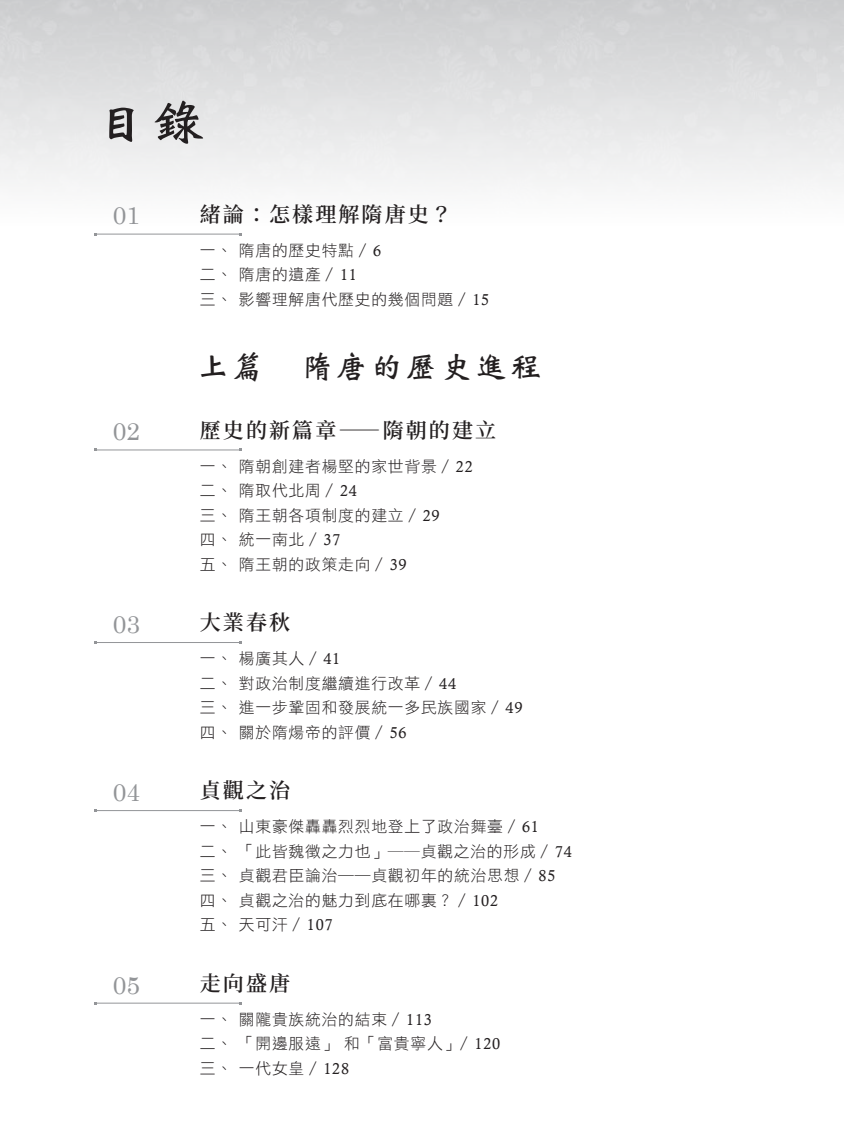
<style>
.page{position:relative;width:844px;height:1141px;background:#fff}
.page>*{position:absolute;margin:0;border:0;box-sizing:border-box;transform-origin:0 0}
.t1{font:52.5px "DF Wei Bei HK W7";color:#231f20}
.t2{font:31.5px "DF Wei Bei HK W7";letter-spacing:.1em;color:#231f20}
.t3{font:24.5px "Century Schoolbook";color:#939598}
.t4{font:600 21px "Noto Serif CJ Ktc";letter-spacing:.1em;color:#231f20}
.t5{font:15.75px/24.5px "DF Hei HK W3";letter-spacing:.05em;color:#231f20}
.s1{font-family:"Calisto"}
</style>
<div class="page">
<div style="left:271px;top:0;width:286px;height:272px;background:linear-gradient(to bottom,#cdced0,#fff)"></div>
<div style="left:557px;top:0;width:286px;height:272px;background:linear-gradient(to bottom,#cdced0,#fff)"></div>
<hr style="left:96px;top:234px;width:145px;height:1px;background:#939598">
<hr style="left:96px;top:450px;width:145px;height:1px;background:#939598">
<hr style="left:96px;top:642px;width:145px;height:1px;background:#939598">
<hr style="left:96px;top:810px;width:145px;height:1px;background:#939598">
<hr style="left:96px;top:1003px;width:145px;height:1px;background:#939598">
<h1 class="t1" style="left:95px;top:94px;width:112px">目錄</h1>
<h3 class="t3" style="left:113px;top:200px;width:29px">01</h3>
<h3 class="t4" style="left:200px;top:202px;width:253px">緒論：怎樣理解隋唐史？</h3>
<p class="t5" style="left:200px;top:238px;width:291px">一、 隋唐的歷史特點 / <span class="s1">6<br></span>二、 隋唐的遺產 / <span class="s1">11<br></span>三、 影響理解唐代歷史的幾個問題 / <span class="s1">15</span></p>
<h2 class="t2" style="left:198px;top:350px;width:345px">上篇 隋唐的歷史進程</h2>
<h3 class="t3" style="left:113px;top:416px;width:29px">02</h3>
<h3 class="t4" style="left:200px;top:418px;width:298px">歷史的新篇章——隋朝的建立</h3>
<p class="t5" style="left:200px;top:454px;width:274px">一、 隋朝創建者楊堅的家世背景 / <span class="s1">22</span>二、 隋取代北周 / <span class="s1">24<br></span>三、 隋王朝各項制度的建立 / <span class="s1">29<br></span>四、 統一南北 / <span class="s1">37<br></span>五、 隋王朝的政策走向 / <span class="s1">39</span></p>
<h3 class="t3" style="left:113px;top:609px;width:29px">03</h3>
<h3 class="t4" style="left:200px;top:611px;width:92px">大業春秋</h3>
<p class="t5" style="left:200px;top:646px;width:324px">一、 楊廣其人 / <span class="s1">41<br></span>二、 對政治制度繼續進行改革 / <span class="s1">44<br></span>三、 進一步鞏固和發展統一多民族國家 / <span class="s1">49</span>四、 關於隋煬帝的評價 / <span class="s1">56</span></p>
<h3 class="t3" style="left:113px;top:777px;width:29px">04</h3>
<h3 class="t4" style="left:200px;top:779px;width:92px">貞觀之治</h3>
<p class="t5" style="left:200px;top:814px;width:373px">一、 山東豪傑轟轟烈烈地登上了政治舞臺 / <span class="s1">61<br></span>二、 「此皆魏徵之力也」──貞觀之治的形成 / <span class="s1">74</span>三、 貞觀君臣論治——貞觀初年的統治思想 / <span class="s1">85</span>四、 貞觀之治的魅力到底在哪裏？ / <span class="s1">102<br></span>五、 天可汗 / <span class="s1">107</span></p>
<h3 class="t3" style="left:113px;top:969px;width:29px">05</h3>
<h3 class="t4" style="left:200px;top:971px;width:92px">走向盛唐</h3>
<p class="t5" style="left:200px;top:1007px;width:302px">一、 關隴貴族統治的結束 / <span class="s1">113<br></span>二、 「開邊服遠」 和「富貴寧人」/ <span class="s1">120</span>三、 一代女皇 / <span class="s1">128</span></p>
</div>
